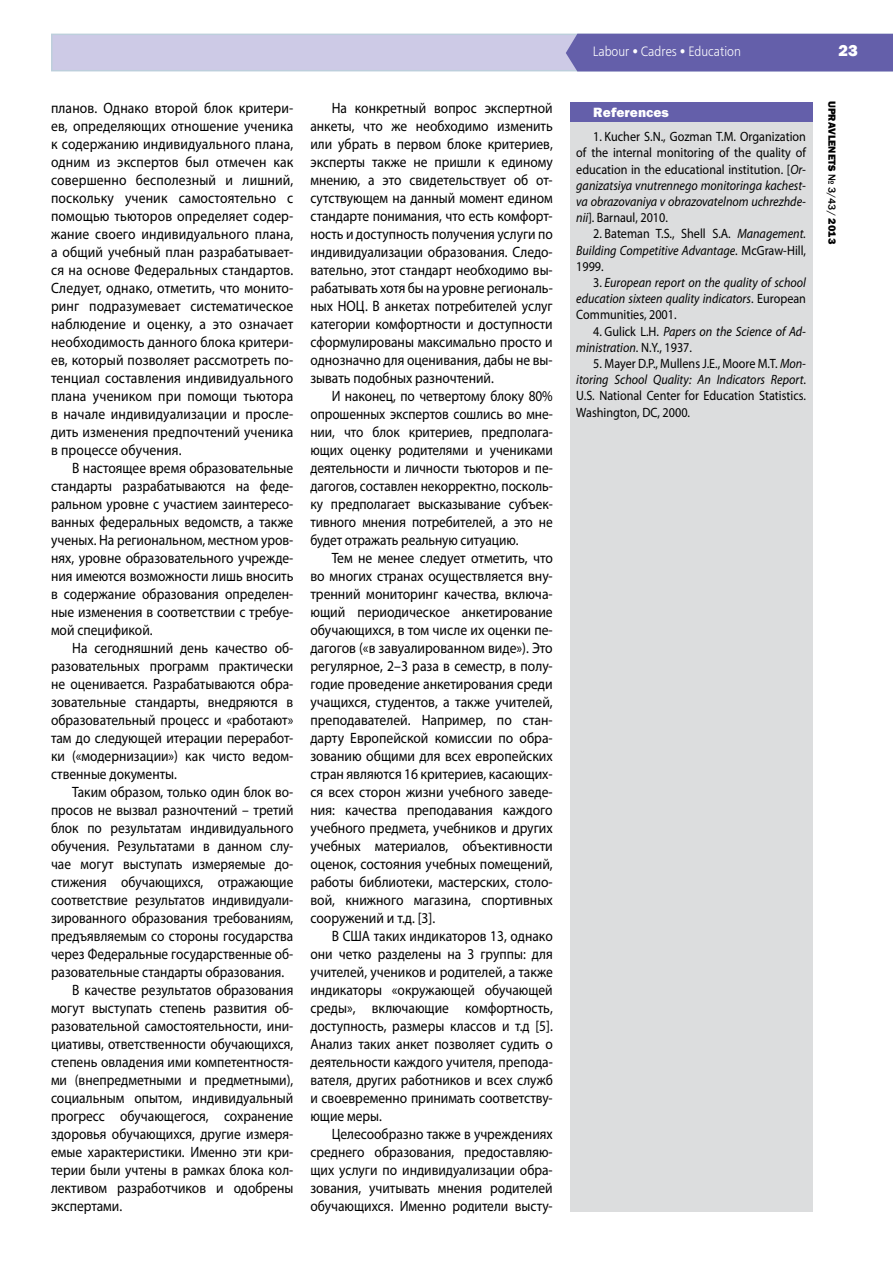
<style>
.page{position:relative;width:893px;height:1263px;background:#fff}
.page>*{position:absolute;margin:0;border:0;box-sizing:border-box;transform-origin:0 0}
.t1{font:800 16.5px "Franklin Gothic";color:#fff}
.t2{font:15px/18px "Myriad Pro";color:#000;text-align:justify;scale:.9 1}
.t3{font:15px/18px "Myriad Pro";color:#000;text-align:justify;scale:.91 1}
.t4{font:15px/18px "Myriad Pro";color:#000;text-align:justify;scale:.89 1}
.t5{font:13.5px/16.2px "Myriad Pro";color:#000;text-align:justify;scale:.9 1}
.t6{font:italic 13.5px/16.2px "Myriad Pro";color:#000;text-align:justify;scale:.9 1}
.t7{font:13.5px "Free Set C";color:#fff;scale:.9 1}
.t8{font:13.5px "Franklin Gothic Heavy C";color:#fff}
.t9{font:800 10.5px "Franklin Gothic";color:#000}
.s1{font-style:italic}
.s2{font-style:normal}
.s3{font-weight:500}
.s4{font-family:"Franklin Gothic Heavy C";font-weight:400}
</style>
<div class="page">
<div style="left:51px;top:34px;width:842px;height:37px;background:#cdcae6;border:2px solid #bdcfdc"></div>
<div style="left:566px;top:34px;width:327px;height:37px;background:#645faa"></div>
<div style="left:570px;top:102px;width:242px;height:1110px;background:#dcddde"></div>
<div style="left:570px;top:102px;width:242px;height:19px;background:#645faa"></div>
<p class="t3" style="left:51px;top:99px;width:268px">планов. Однако второй блок критери&shy;ев, определяющих отношение ученика к содержанию индивидуального плана, одним из экспертов был отмечен как совершенно бесполезный и лишний, поскольку ученик самостоятельно с помощью тьюторов определяет содер&shy;жание своего индивидуального плана, а общий учебный план разрабатывает&shy;ся на основе Федеральных стандартов.<br>Следует, однако, отметить, что монито&shy;ринг подразумевает систематическое наблюдение и оценку, а это означает необходимость данного блока критери&shy;ев, который позволяет рассмотреть по&shy;тенциал составления индивидуального плана учеником при помощи тьютора в начале индивидуализации и просле&shy;дить изменения предпочтений ученика в процессе обучения.</p>
<p class="t2" style="left:51px;top:459px;width:271px;text-indent:21px">В настоящее время образовательные стандарты разрабатываются на феде&shy;ральном уровне с участием заинтересо&shy;ванных федеральных ведомств, а также ученых. На региональном, местном уров&shy;нях, уровне образовательного учрежде&shy;ния имеются возможности лишь вносить в содержание образования определен&shy;ные изменения в соответствии с требуе&shy;мой спецификой.</p>
<p class="t2" style="left:51px;top:639px;width:271px;text-indent:21px">На сегодняшний день качество об&shy;разовательных программ практически не оценивается. Разрабатываются обра&shy;зовательные стандарты, внедряются в образовательный процесс и «работают» там до следующей итерации переработ&shy;ки («модернизации») как чисто ведом&shy;ственные документы.</p>
<p class="t4" style="left:72px;top:783px;width:250px">Таким образом, только один блок во-</p>
<p class="t4" style="left:51px;top:801px;width:274px">просов не вызвал разночтений – третий</p>
<p class="t4" style="left:51px;top:819px;width:274px">блок по результатам индивидуального</p>
<p class="t4" style="left:51px;top:837px;width:274px">обучения. Результатами в данном слу-</p>
<p class="t4" style="left:51px;top:855px;width:274px">чае могут выступать измеряемые до-</p>
<p class="t4" style="left:51px;top:873px;width:274px">стижения обучающихся, отражающие</p>
<p class="t4" style="left:51px;top:891px;width:274px">соответствие результатов индивидуали-</p>
<p class="t4" style="left:51px;top:909px;width:274px">зированного образования требованиям,</p>
<p class="t4" style="left:51px;top:927px;width:274px">предъявляемым со стороны государства</p>
<p class="t4" style="left:51px;top:945px;width:274px">через Федеральные государственные об-</p>
<p class="t4" style="left:51px;top:963px;width:264px">разовательные стандарты образования.</p>
<p class="t2" style="left:72px;top:981px;width:247px">В качестве результатов образования</p>
<p class="t2" style="left:51px;top:999px;width:271px">могут выступать степень развития об-</p>
<p class="t2" style="left:51px;top:1017px;width:271px">разовательной самостоятельности, ини-</p>
<p class="t2" style="left:51px;top:1035px;width:271px">циативы, ответственности обучающихся,</p>
<p class="t2" style="left:51px;top:1053px;width:271px">степень овладения ими компетентностя-</p>
<p class="t2" style="left:51px;top:1071px;width:271px">ми (внепредметными и предметными),</p>
<p class="t2" style="left:51px;top:1089px;width:271px">социальным опытом, индивидуальный</p>
<p class="t2" style="left:51px;top:1107px;width:271px">прогресс обучающегося, сохранение</p>
<p class="t2" style="left:51px;top:1125px;width:271px">здоровья обучающихся, другие измеря-</p>
<p class="t2" style="left:51px;top:1143px;width:271px">емые характеристики. Именно эти кри-</p>
<p class="t2" style="left:51px;top:1161px;width:271px">терии были учтены в рамках блока кол-</p>
<p class="t2" style="left:51px;top:1179px;width:271px">лективом разработчиков и одобрены</p>
<p class="t2" style="left:51px;top:1197px;width:81px">экспертами.</p>
<p class="t2" style="left:310px;top:99px;width:271px;text-indent:21px">На конкретный вопрос экспертной анкеты, что же необходимо изменить или убрать в первом блоке критериев, эксперты также не пришли к единому мнению, а это свидетельствует об от&shy;сутствующем на данный момент едином стандарте понимания, что есть комфорт&shy;ность и доступность получения услуги по индивидуализации образования. Следо&shy;вательно, этот стандарт необходимо вы&shy;рабатывать хотя бы на уровне региональ&shy;ных НОЦ. В анкетах потребителей услуг категории комфортности и доступности сформулированы максимально просто и однозначно для оценивания, дабы не вы&shy;зывать подобных разночтений.</p>
<p class="t4" style="left:310px;top:387px;width:274px;text-indent:21px">И наконец, по четвертому блоку 80% опрошенных экспертов сошлись во мне&shy;нии, что блок критериев, предполага&shy;ющих оценку родителями и учениками деятельности и личности тьюторов и пе&shy;дагогов, составлен некорректно, посколь&shy;ку предполагает высказывание субъек&shy;тивного мнения потребителей, а это не будет отражать реальную ситуацию.</p>
<p class="t3" style="left:310px;top:549px;width:268px;text-indent:21px">Тем не менее следует отметить, что во многих странах осуществляется вну&shy;тренний мониторинг качества, включа&shy;ющий периодическое анкетирование обучающихся, в том числе их оценки пе&shy;дагогов («в завуалированном виде»). Это регулярное, 2–3 раза в семестр, в полу&shy;годие проведение анкетирования среди учащихся, студентов, а также учителей, преподавателей. Например, по стан&shy;дарту Европейской комиссии по обра&shy;зованию общими для всех европейских стран являются 16 критериев, касающих&shy;ся всех сторон жизни учебного заведе&shy;ния: качества преподавания каждого учебного предмета, учебников и других учебных материалов, объективности оценок, состояния учебных помещений, работы библиотеки, мастерских, столо&shy;вой, книжного магазина, спортивных сооружений и т.д. [3].</p>
<p class="t2" style="left:310px;top:927px;width:271px;text-indent:21px">В США таких индикаторов 13, однако они четко разделены на 3 группы: для учителей, учеников и родителей, а также индикаторы «окружающей обучающей среды», включающие комфортность, доступность, размеры классов и т.д [5].<br>Анализ таких анкет позволяет судить о деятельности каждого учителя, препода&shy;вателя, других работников и всех служб и своевременно принимать соответству&shy;ющие меры.</p>
<p class="t2" style="left:310px;top:1125px;width:271px;text-indent:21px">Целесообразно также в учреждениях среднего образования, предоставляю&shy;щих услуги по индивидуализации обра&shy;зования, учитывать мнения родителей обучающихся. Именно родители высту-</p>
<p class="t7" style="left:593px;top:44px;width:166px">Labour ● Cadres ● Education</p>
<p class="t8" style="left:593px;top:104px;width:77px">References</p>
<p class="t5" style="left:576px;top:128px;width:257px;text-indent:17px">1. Kucher S.N., Gozman T.M. Organization of the internal monitoring of the quality of education in the educational institution. [<span class="s1">Or&shy;ganizatsiya vnutrennego monitoringa kachest&shy;va obrazovaniya v obrazovatelnom uchrezhde&shy;nii</span>]. Barnaul, 2010.</p>
<p class="t5" style="left:576px;top:226px;width:257px;text-indent:17px">2. Bateman T.S., Shell S.A. <span class="s1">Management.<br>Building Competitive Advantage</span>. McGraw-Hill, 1999.</p>
<p class="t6" style="left:576px;top:274px;width:257px;text-indent:17px"><span class="s2">3.</span> European report on the quality of school education sixteen quality indicators<span class="s2">. European Communities, 2001.</span></p>
<p class="t6" style="left:576px;top:323px;width:257px;text-indent:17px"><span class="s2">4. Gulick L.H.</span> Papers on the Science of Ad&shy;ministration<span class="s2">. N.Y., 1937.</span></p>
<p class="t5" style="left:576px;top:355px;width:257px;text-indent:17px">5. Mayer D.P., Mullens J.E., Moore M.T. <span class="s1">Mon&shy;itoring School Quality: An Indicators Report</span>.<br>U.S. National Center for Education Statistics.<br>Washington, DC, 2000.</p>
<p class="t1" style="left:838px;top:40px;width:21px">23</p>
<p class="t9" style="left:839px;top:101px;width:145px;rotate:90deg">Upravlenets <span class="s3">№ 3/43/</span> <span class="s4">2013</span></p>
</div>
